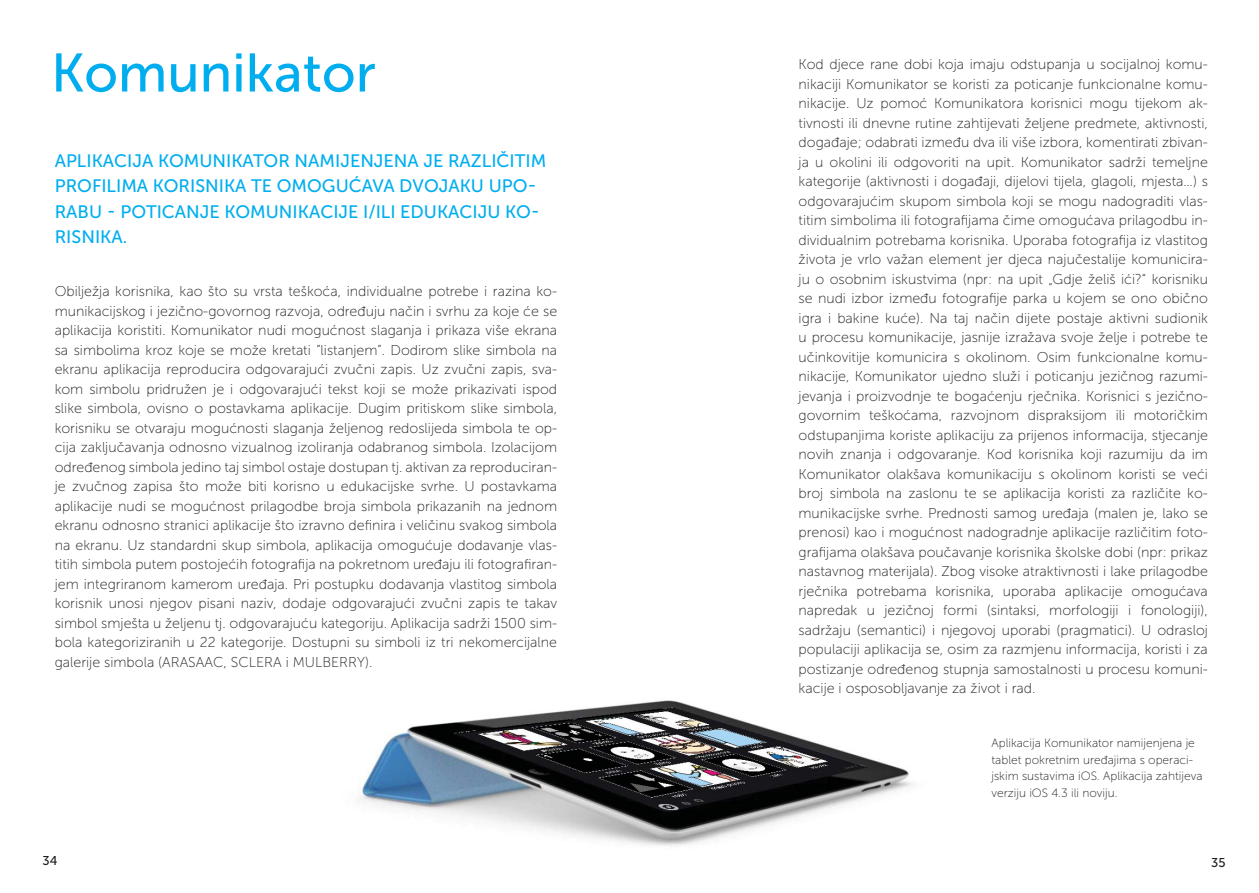
<style>
.page{position:relative;width:1259px;height:893px;background:#fff}
.page>*{position:absolute;margin:0;border:0;box-sizing:border-box;transform-origin:0 0}
.t1{font:54px "Museo Sans 500";color:#00aeef}
.t2{font:18px/25.5px "Museo Sans 500";color:#00aeef}
.t3{font:14.25px/19.5px "Museo Sans 100";color:#231f20;text-align:justify}
.t4{font:12.75px "Museo Sans 500";color:#231f20}
.t5{font:12px/16.5px "Museo Sans 100";color:#231f20}
</style>
<div class="page">
<img style="left:357px;top:700px;width:556px;height:146px">
<h1 class="t1" style="left:51px;top:43px;width:326px">Komunikator</h1>
<p class="t2" style="left:55px;top:148px;width:493px">APLIKACIJA KOMUNIKATOR NAMIJENJENA JE RAZLIČITIM PROFILIMA KORISNIKA TE OMOGUĆAVA DVOJAKU UPO-RABU - POTICANJE KOMUNIKACIJE I/ILI EDUKACIJU KO-RISNIKA.</p>
<p class="t3" style="left:55px;top:282px;width:504px">Obilježja korisnika, kao što su vrsta teškoća, individualne potrebe i razina ko&shy;munikacijskog i jezično-govornog razvoja, određuju način i svrhu za koje će se aplikacija koristiti. Komunikator nudi mogućnost slaganja i prikaza više ekrana sa simbolima kroz koje se može kretati ”listanjem”. Dodirom slike simbola na ekranu aplikacija reproducira odgovarajući zvučni zapis. Uz zvučni zapis, sva&shy;kom simbolu pridružen je i odgovarajući tekst koji se može prikazivati ispod slike simbola, ovisno o postavkama aplikacije. Dugim pritiskom slike simbola, korisniku se otvaraju mogućnosti slaganja željenog redoslijeda simbola te op&shy;cija zaključavanja odnosno vizualnog izoliranja odabranog simbola. Izolacijom određenog simbola jedino taj simbol ostaje dostupan tj. aktivan za reproduciran&shy;je zvučnog zapisa što može biti korisno u edukacijske svrhe. U postavkama aplikacije nudi se mogućnost prilagodbe broja simbola prikazanih na jednom ekranu odnosno stranici aplikacije što izravno definira i veličinu svakog simbola na ekranu. Uz standardni skup simbola, aplikacija omogućuje dodavanje vlas&shy;titih simbola putem postojećih fotografija na pokretnom uređaju ili fotografiran&shy;jem integriranom kamerom uređaja. Pri postupku dodavanja vlastitog simbola korisnik unosi njegov pisani naziv, dodaje odgovarajući zvučni zapis te takav simbol smješta u željenu tj. odgovarajuću kategoriju. Aplikacija sadrži 1500 sim&shy;bola kategoriziranih u 22 kategorije. Dostupni su simboli iz tri nekomercijalne galerije simbola (ARASAAC, SCLERA i MULBERRY).</p>
<p class="t3" style="left:798px;top:55px;width:411px">Kod djece rane dobi koja imaju odstupanja u socijalnoj komu&shy;nikaciji Komunikator se koristi za poticanje funkcionalne komu&shy;nikacije. Uz pomoć Komunikatora korisnici mogu tijekom ak&shy;tivnosti ili dnevne rutine zahtijevati željene predmete, aktivnosti, događaje; odabrati između dva ili više izbora, komentirati zbivan&shy;ja u okolini ili odgovoriti na upit. Komunikator sadrži temeljne kategorije (aktivnosti i događaji, dijelovi tijela, glagoli, mjesta…) s odgovarajućim skupom simbola koji se mogu nadograditi vlas&shy;titim simbolima ili fotografijama čime omogućava prilagodbu in&shy;dividualnim potrebama korisnika. Uporaba fotografija iz vlastitog života je vrlo važan element jer djeca najučestalije komunicira&shy;ju o osobnim iskustvima (npr: na upit „Gdje želiš ići?“ korisniku se nudi izbor između fotografije parka u kojem se ono obično igra i bakine kuće). Na taj način dijete postaje aktivni sudionik u procesu komunikacije, jasnije izražava svoje želje i potrebe te učinkovitije komunicira s okolinom. Osim funkcionalne komu&shy;nikacije, Komunikator ujedno služi i poticanju jezičnog razumi&shy;jevanja i proizvodnje te bogaćenju rječnika. Korisnici s jezično&shy;govornim teškoćama, razvojnom dispraksijom ili motoričkim odstupanjima koriste aplikaciju za prijenos informacija, stjecanje novih znanja i odgovaranje. Kod korisnika koji razumiju da im Komunikator olakšava komunikaciju s okolinom koristi se veći broj simbola na zaslonu te se aplikacija koristi za različite ko&shy;munikacijske svrhe. Prednosti samog uređaja (malen je, lako se prenosi) kao i mogućnost nadogradnje aplikacije različitim foto&shy;grafijama olakšava poučavanje korisnika školske dobi (npr: prikaz nastavnog materijala). Zbog visoke atraktivnosti i lake prilagodbe rječnika potrebama korisnika, uporaba aplikacije omogućava napredak u jezičnoj formi (sintaksi, morfologiji i fonologiji), sadržaju (semantici) i njegovoj uporabi (pragmatici). U odrasloj populaciji aplikacija se, osim za razmjenu informacija, koristi i za postizanje određenog stupnja samostalnosti u procesu komuni&shy;kacije i osposobljavanje za život i rad.</p>
<p class="t5" style="left:991px;top:735px;width:213px">Aplikacija Komunikator namijenjena je tablet pokretnim uređajima s operaci&shy;jskim sustavima iOS. Aplikacija zahtijeva verziju iOS 4.3 ili noviju.</p>
<p class="t4" style="left:43px;top:853px;width:16px">34</p>
<p class="t4" style="left:1211px;top:856px;width:16px">35</p>
</div>
